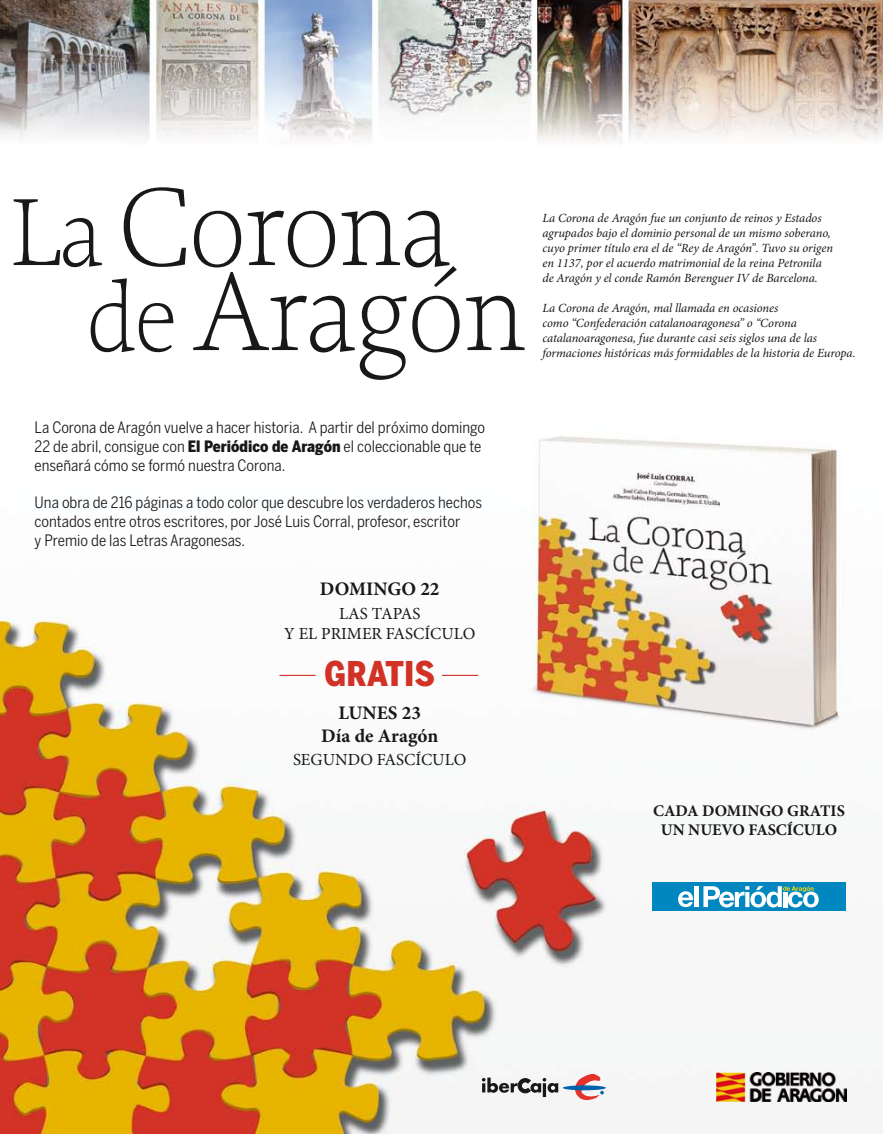
<style>
.page{position:relative;width:883px;height:1134px;background:#fff}
.page>*{position:absolute;margin:0;border:0;box-sizing:border-box;transform-origin:0 0}
.t1{font:900 33.88px "Benton Sans Cond";color:#d13225}
.t2{font:700 19.12px/23px "Minion Pro";color:#1a171b;text-align:center}
.t3{font:16.88px/20.2px "Minion Pro";color:#1a171b;text-align:center}
.t4{font:700 16.25px/19.5px "Minion Pro";color:#1a171b;text-align:center}
.t5{font:15.62px/18.8px "Benton Sans Cond";color:#1a171b}
.t6{font:italic 12.5px/15px "Minion Pro";letter-spacing:-.005em;color:#1a171b}
.s1{font-weight:900}
</style>
<div class="page">
<img style="left:0;top:0;width:882px;height:1134px">
<svg style="left:14px;top:199px;width:88px;height:68px"></svg>
<svg style="left:124px;top:187px;width:62px;height:80px"></svg>
<svg style="left:91px;top:278px;width:82px;height:74px"></svg>
<svg style="left:193px;top:211px;width:266px;height:169px"></svg>
<svg style="left:466px;top:296px;width:58px;height:54px"></svg>
<div style="left:652px;top:882px;width:193px;height:29px;background:#0087c0"></div>
<svg style="left:678px;top:891px;width:15px;height:16px"></svg>
<hr style="left:694px;top:886px;width:4px;height:21px;background:#fff">
<svg style="left:703px;top:886px;width:115px;height:21px"></svg>
<svg style="left:482px;top:1077px;width:76px;height:20px"></svg>
<svg style="left:562px;top:1085px;width:43px;height:5px"></svg>
<svg style="left:574px;top:1074px;width:29px;height:26px"></svg>
<img style="left:716px;top:1072px;width:129px;height:29px">
<hr style="left:442px;top:675px;width:36px;height:1px;background:#d13225">
<hr style="left:279px;top:675px;width:36px;height:1px;background:#d13225">
<p class="t5" style="left:35px;top:418px;width:452px">La Corona de Aragón vuelve a hacer historia. A partir del próximo domingo<br>22 de abril, consigue con <span class="s1">El Periódico de Aragón</span> el coleccionable que te enseñará cómo se formó nuestra Corona.</p>
<p class="t5" style="left:35px;top:493px;width:449px">Una obra de 216 páginas a todo color que descubre los verdaderos hechos contados entre otros escritores, por José Luis Corral, profesor, escritor<br>y Premio de las Letras Aragonesas.</p>
<h2 class="t2" style="left:320px;top:577px;width:121px">DOMINGO 22</h2>
<h3 class="t3" style="left:284px;top:604px;width:193px">LAS TAPAS<br>Y EL PRIMER FASCÍCULO</h3>
<h1 class="t1" style="left:324px;top:654px;width:112px">GRATIS</h1>
<h2 class="t2" style="left:321px;top:701px;width:118px">LUNES 23<br>Día de Aragón</h2>
<h3 class="t3" style="left:293px;top:749px;width:175px">SEGUNDO FASCÍCULO</h3>
<p class="t6" style="left:542px;top:211px;width:292px">La Corona de Aragón fue un conjunto de reinos y Estados agrupados bajo el dominio personal de un mismo soberano, cuyo primer título era el de “Rey de Aragón”. Tuvo su origen en 1137, por el acuerdo matrimonial de la reina Petronila de Aragón y el conde Ramón Berenguer IV de Barcelona.</p>
<p class="t6" style="left:542px;top:301px;width:314px">La Corona de Aragón, mal llamada en ocasiones<br>como “Confederación catalanoaragonesa” o “Corona catalanoaragonesa, fue durante casi seis siglos una de las formaciones históricas más formidables de la historia de Europa.</p>
<h3 class="t4" style="left:653px;top:801px;width:193px">CADA DOMINGO GRATIS<br>UN NUEVO FASCÍCULO</h3>
</div>
